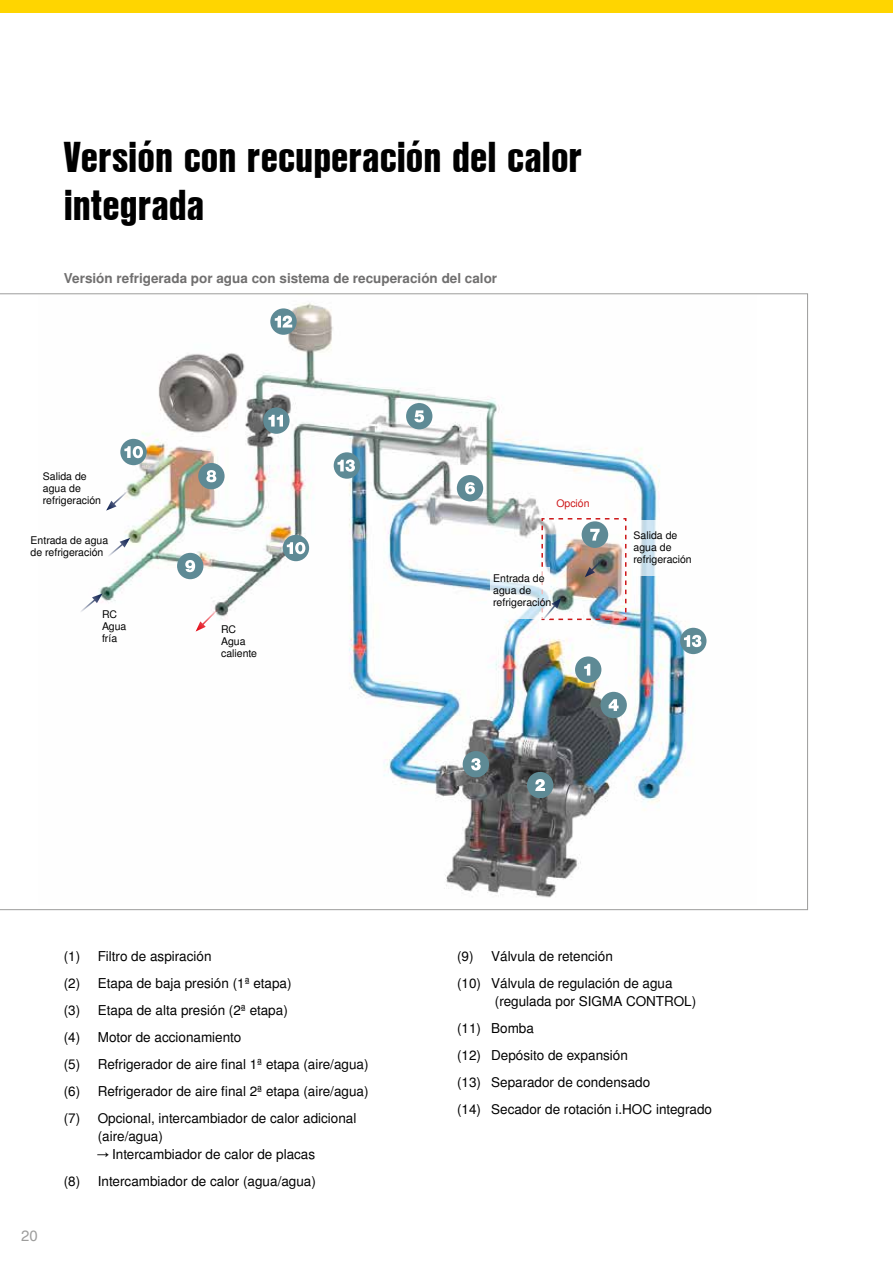
<style>
.page{position:relative;width:893px;height:1263px;background:#fff}
.page>*{position:absolute;margin:0;border:0;box-sizing:border-box;transform-origin:0 0}
.t1{font:42px/48px "Nimbus San L Bla Con";color:#000}
.t2{font:15px "Nimbus San L";color:#9d9d9c}
.t3{font:13.5px/27px "Nimbus San L";color:#000}
.t4{font:700 13.5px "Nimbus San L";color:#706f6f}
.t5{font:10.5px/12px "Nimbus San L";color:#000}
.t6{font:10.5px "Nimbus San L";color:#cd1719}
</style>
<div class="page">
<div style="left:0;top:0;width:893px;height:13px;background:#ffd500"></div>
<svg style="left:0;top:293px;width:808px;height:617px"></svg>
<svg style="left:74px;top:593px;width:29px;height:24px"></svg>
<svg style="left:196px;top:602px;width:29px;height:29px"></svg>
<svg style="left:102px;top:538px;width:28px;height:24px"></svg>
<svg style="left:106px;top:486px;width:27px;height:25px"></svg>
<svg style="left:633px;top:520px;width:33px;height:56px"></svg>
<svg style="left:490px;top:568px;width:47px;height:51px"></svg>
<div style="left:575px;top:656px;width:26px;height:27px;background:#5e8a95;border-radius:50%"></div>
<svg style="left:584px;top:664px;width:6px;height:11px"></svg>
<div style="left:527px;top:772px;width:26px;height:26px;background:#5e8a95;border-radius:50%"></div>
<svg style="left:535px;top:779px;width:10px;height:12px"></svg>
<div style="left:463px;top:751px;width:26px;height:26px;background:#5e8a95;border-radius:50%"></div>
<svg style="left:471px;top:758px;width:10px;height:12px"></svg>
<div style="left:600px;top:692px;width:27px;height:26px;background:#5e8a95;border-radius:50%"></div>
<svg style="left:609px;top:699px;width:10px;height:12px"></svg>
<div style="left:406px;top:403px;width:26px;height:26px;background:#5e8a95;border-radius:50%"></div>
<svg style="left:414px;top:410px;width:10px;height:12px"></svg>
<div style="left:457px;top:475px;width:26px;height:26px;background:#5e8a95;border-radius:50%"></div>
<svg style="left:465px;top:482px;width:10px;height:12px"></svg>
<img style="left:537px;top:517px;width:90px;height:109px">
<div style="left:198px;top:463px;width:27px;height:26px;background:#5e8a95;border-radius:50%"></div>
<svg style="left:206px;top:470px;width:10px;height:12px"></svg>
<div style="left:177px;top:553px;width:26px;height:26px;background:#5e8a95;border-radius:50%"></div>
<svg style="left:185px;top:560px;width:10px;height:12px"></svg>
<div style="left:283px;top:535px;width:26px;height:26px;background:#5e8a95;border-radius:50%"></div>
<svg style="left:287px;top:542px;width:18px;height:12px"></svg>
<div style="left:263px;top:407px;width:27px;height:27px;background:#5e8a95;border-radius:50%"></div>
<svg style="left:268px;top:415px;width:15px;height:11px"></svg>
<svg style="left:270px;top:308px;width:27px;height:27px"></svg>
<svg style="left:275px;top:316px;width:17px;height:11px"></svg>
<div style="left:334px;top:452px;width:26px;height:27px;background:#5e8a95;border-radius:50%"></div>
<svg style="left:337px;top:459px;width:18px;height:13px"></svg>
<div style="left:120px;top:439px;width:27px;height:26px;background:#5e8a95;border-radius:50%"></div>
<svg style="left:124px;top:446px;width:19px;height:12px"></svg>
<div style="left:680px;top:628px;width:26px;height:26px;background:#5e8a95;border-radius:50%"></div>
<svg style="left:684px;top:635px;width:17px;height:12px"></svg>
<h1 class="t1" style="left:64px;top:132px;width:520px">Versión con recuperación del calor integrada</h1>
<p class="t4" style="left:64px;top:270px;width:435px">Versión refrigerada por agua con sistema de recuperación del calor</p>
<p class="t5" style="left:43px;top:470px;width:60px">Salida de agua de refrigeración</p>
<p class="t5" style="left:31px;top:534px;width:79px">Entrada de agua de refrigeración</p>
<p class="t5" style="left:102px;top:608px;width:26px">RC<br>Agua fría</p>
<p class="t5" style="left:221px;top:623px;width:38px">RC<br>Agua caliente</p>
<p class="t6" style="left:556px;top:497px;width:35px">Opción</p>
<p class="t5" style="left:493px;top:572px;width:60px">Entrada de agua de refrigeración</p>
<p class="t5" style="left:634px;top:530px;width:60px">Salida de agua de refrigeración</p>
<p class="t2" style="left:21px;top:1226px;width:18px">20</p>
<p class="t3" style="left:64px;top:943px;width:306px">(1) Filtro de aspiración<br>(2) Etapa de baja presión (1ª etapa)<br>(3) Etapa de alta presión (2ª etapa)<br>(4) Motor de accionamiento<br>(5) Refrigerador de aire final 1ª etapa (aire/agua) (6) Refrigerador de aire final 2ª etapa (aire/agua) (7) Opcional, intercambiador de calor adicional</p>
<p class="t3" style="left:98px;top:1123px;width:67px">(aire/agua)</p>
<p class="t3" style="left:64px;top:1141px;width:254px;text-align:right">→ Intercambiador de calor de placas<br>(8) Intercambiador de calor (agua/agua)</p>
<p class="t3" style="left:457px;top:943px;width:217px">(9) Válvula de retención<br>(10) Válvula de regulación de agua</p>
<p class="t3" style="left:457px;top:988px;width:256px;text-indent:38px">(regulada por SIGMA CONTROL) (11) Bomba<br>(12) Depósito de expansión<br>(13) Separador de condensado<br>(14) Secador de rotación i.HOC integrado</p>
</div>
